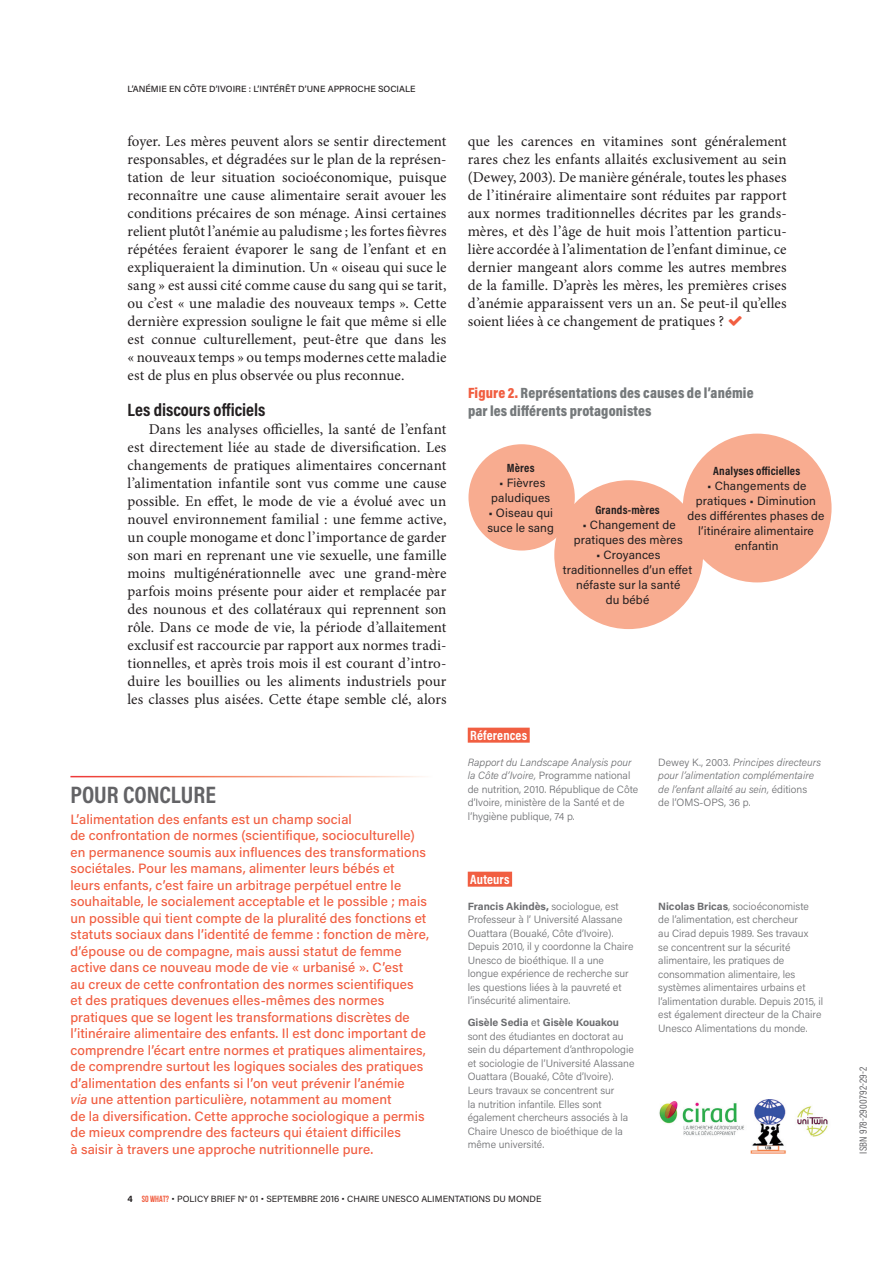
<style>
.page{position:relative;width:893px;height:1263px;background:#fff}
.page>*{position:absolute;margin:0;border:0;box-sizing:border-box;transform-origin:0 0}
.t1{font:700 24px "Acumin Pro Cond";color:#636366}
.t2{font:700 18px "Acumin Pro Cond";color:#231f20}
.t3{font:15px/18px "Minion Pro";letter-spacing:.005em;color:#231f20;text-align:justify}
.t4{font:900 15px/18px "Acumin Pro Cond";letter-spacing:.01em;color:#75797b}
.t5{font:500 13.5px/16.5px "Acumin Pro";letter-spacing:.005em;color:#f15e41}
.t6{font:700 13.5px "Acumin Pro Cond";letter-spacing:.015em;color:#fff}
.t7{font:12px/15px "Acumin Pro";letter-spacing:.01em;color:#231f20;text-align:center}
.t8{font:700 12px "Acumin Pro Cond";letter-spacing:.015em;color:#231f20}
.t9{font:300 10.5px/13.5px "Acumin Pro";color:#6c6d70}
.t10{font:italic 300 10.5px/13.5px "Acumin Pro";color:#6c6d70}
.t11{font:10.5px "Acumin Pro Cond";letter-spacing:.02em;color:#636366}
.t12{font:9px "Acumin Pro";color:#231f20}
.t13{font:500 9px "Acumin Pro";color:#231f20}
.s1{font-style:italic}
.s2{color:#f15e41}
.s3{font-style:normal}
.s4{font-weight:700}
.s5{font-weight:400}
.s6{font-family:"Bebas Neue";font-weight:700;color:#f15e41}
</style>
<div class="page">
<div style="left:468px;top:728px;width:62px;height:15px;background:#f15e41"></div>
<div style="left:468px;top:872px;width:44px;height:15px;background:#f15e41"></div>
<img style="left:750px;top:1100px;width:36px;height:53px">
<div style="left:554px;top:480px;width:149px;height:149px;background:#f8ac90;border-radius:50%"></div>
<div style="left:468px;top:444px;width:107px;height:106px;background:#f8ac90;border-radius:50%"></div>
<div style="left:683px;top:434px;width:149px;height:148px;background:#f8ac90;border-radius:50%"></div>
<img style="left:659px;top:1101px;width:85px;height:35px">
<img style="left:797px;top:1106px;width:31px;height:31px">
<p class="t13" style="left:128px;top:82px;width:289px">L’ANÉMIE EN CÔTE D’IVOIRE : L’INTÉRÊT D’UNE APPROCHE SOCIALE</p>
<p class="t3" style="left:128px;top:132px;width:320px">foyer. Les mères peuvent alors se sentir directement responsables, et dégradées sur le plan de la représen&shy;tation de leur situation socioéconomique, puisque reconnaître une cause alimentaire serait avouer les conditions précaires de son ménage. Ainsi certaines relient plutôt l’anémie au paludisme ; les fortes fièvres répétées feraient évaporer le sang de l’enfant et en expliqueraient la diminution. Un « oiseau qui suce le sang » est aussi cité comme cause du sang qui se tarit, ou c’est « une maladie des nouveaux temps ». Cette dernière expression souligne le fait que même si elle est connue culturellement, peut-être que dans les « nouveaux temps » ou temps modernes cette maladie est de plus en plus observée ou plus reconnue.</p>
<p class="t2" style="left:128px;top:397px;width:139px">Les discours officiels</p>
<p class="t3" style="left:128px;top:420px;width:320px;text-indent:21px">Dans les analyses officielles, la santé de l’enfant est directement liée au stade de diversification. Les changements de pratiques alimentaires concernant l’alimentation infantile sont vus comme une cause possible. En effet, le mode de vie a évolué avec un nouvel environnement familial : une femme active, un couple monogame et donc l’importance de garder son mari en reprenant une vie sexuelle, une famille moins multigénérationnelle avec une grand-mère parfois moins présente pour aider et remplacée par des nounous et des collatéraux qui reprennent son rôle. Dans ce mode de vie, la période d’allaitement exclusif est raccourcie par rapport aux normes tradi&shy;tionnelles, et après trois mois il est courant d’intro&shy;duire les bouillies ou les aliments industriels pour les classes plus aisées. Cette étape semble clé, alors</p>
<h1 class="t1" style="left:70px;top:779px;width:147px">POUR CONCLURE</h1>
<p class="t5" style="left:70px;top:810px;width:360px">L’alimentation des enfants est un champ social<br>de confrontation de normes (scientifique, socioculturelle) en permanence soumis aux influences des transformations sociétales. Pour les mamans, alimenter leurs bébés et<br>leurs enfants, c’est faire un arbitrage perpétuel entre le souhaitable, le socialement acceptable et le possible ; mais un possible qui tient compte de la pluralité des fonctions et statuts sociaux dans l’identité de femme : fonction de mère, d’épouse ou de compagne, mais aussi statut de femme active dans ce nouveau mode de vie « urbanisé ». C’est<br>au creux de cette confrontation des normes scientifiques<br>et des pratiques devenues elles-mêmes des normes pratiques que se logent les transformations discrètes de l’itinéraire alimentaire des enfants. Il est donc important de comprendre l’écart entre normes et pratiques alimentaires, de comprendre surtout les logiques sociales des pratiques d’alimentation des enfants si l’on veut prévenir l’anémie<br><span class="s1">via</span> une attention particulière, notamment au moment<br>de la diversification. Cette approche sociologique a permis de mieux comprendre des facteurs qui étaient difficiles<br>à saisir à travers une approche nutritionnelle pure.</p>
<p class="t3" style="left:468px;top:132px;width:320px">que les carences en vitamines sont généralement rares chez les enfants allaités exclusivement au sein (Dewey, 2003). De manière générale, toutes les phases de l’itinéraire alimentaire sont réduites par rapport aux normes traditionnelles décrites par les grands&shy;mères, et dès l’âge de huit mois l’attention particu&shy;lière accordée à l’alimentation de l’enfant diminue, ce dernier mangeant alors comme les autres membres de la famille. D’après les mères, les premières crises d’anémie apparaissent vers un an. Se peut-il qu’elles soient liées à ce changement de pratiques ?</p>
<p class="t4" style="left:468px;top:383px;width:287px"><span class="s2">Figure 2.</span> Représentations des causes de l’anémie par les différents protagonistes</p>
<p class="t8" style="left:507px;top:460px;width:29px">Mères</p>
<p class="t7" style="left:491px;top:475px;width:60px">• Fièvres paludiques</p>
<p class="t7" style="left:487px;top:505px;width:68px;text-align:left">• Oiseau qui suce le sang</p>
<p class="t8" style="left:713px;top:463px;width:89px">Analyses officielles</p>
<p class="t7" style="left:687px;top:478px;width:138px">• Changements de pratiques • Diminution des différentes phases de l’itinéraire alimentaire enfantin</p>
<p class="t8" style="left:595px;top:502px;width:66px">Grands-mères</p>
<p class="t7" style="left:574px;top:517px;width:110px">• Changement de pratiques des mères</p>
<p class="t7" style="left:563px;top:547px;width:131px">• Croyances traditionnelles d’un effet néfaste sur la santé<br>du bébé</p>
<p class="t6" style="left:470px;top:726px;width:58px">Réferences</p>
<p class="t9" style="left:468px;top:755px;width:172px"><span class="s1">Rapport du Landscape Analysis pour la Côte d’Ivoire,</span> Programme national de nutrition, 2010. République de Côte d’Ivoire, ministère de la Santé et de l’hygiène publique, 74 p.</p>
<p class="t10" style="left:658px;top:755px;width:164px"><span class="s3">Dewey K., 2003.</span> Principes directeurs pour l’alimentation complémentaire de l’enfant allaité au sein, <span class="s3">éditions de l’OMS-OPS, 36 p.</span></p>
<p class="t6" style="left:470px;top:870px;width:41px">Auteurs</p>
<p class="t9" style="left:468px;top:899px;width:167px"><span class="s4">Francis Akindès,</span> sociologue, est Professeur à l’ Université Alassane Ouattara (Bouaké, Côte d’Ivoire).<br>Depuis 2010, il y coordonne la Chaire Unesco de bioéthique. Il a une longue expérience de recherche sur les questions liées à la pauvreté et l’insécurité alimentaire.</p>
<p class="t9" style="left:468px;top:1016px;width:168px"><span class="s4">Gisèle Sedia</span> <span class="s5">et</span> <span class="s4">Gisèle Kouakou </span>sont des étudiantes en doctorat au sein du département d’anthropologie et sociologie de l’Université Alassane Ouattara (Bouaké, Côte d’Ivoire).<br>Leurs travaux se concentrent sur<br>la nutrition infantile. Elles sont également chercheurs associés à la Chaire Unesco de bioéthique de la même université.</p>
<p class="t9" style="left:658px;top:899px;width:167px"><span class="s4">Nicolas Bricas</span>, socioéconomiste<br>de l’alimentation, est chercheur<br>au Cirad depuis 1989. Ses travaux<br>se concentrent sur la sécurité alimentaire, les pratiques de consommation alimentaire, les systèmes alimentaires urbains et l’alimentation durable. Depuis 2015, il est également directeur de la Chaire Unesco Alimentations du monde.</p>
<p class="t12" style="left:128px;top:1193px;width:415px"><span class="s4">4</span> <span class="s6">SO WHAT?</span> • POLICY BRIEF N° 01 • SEPTEMBRE 2016 • CHAIRE UNESCO ALIMENTATIONS DU MONDE</p>
<p class="t11" style="left:856px;top:1154px;width:88px;rotate:-90deg">ISBN 978-2900792-29-2</p>
</div>
